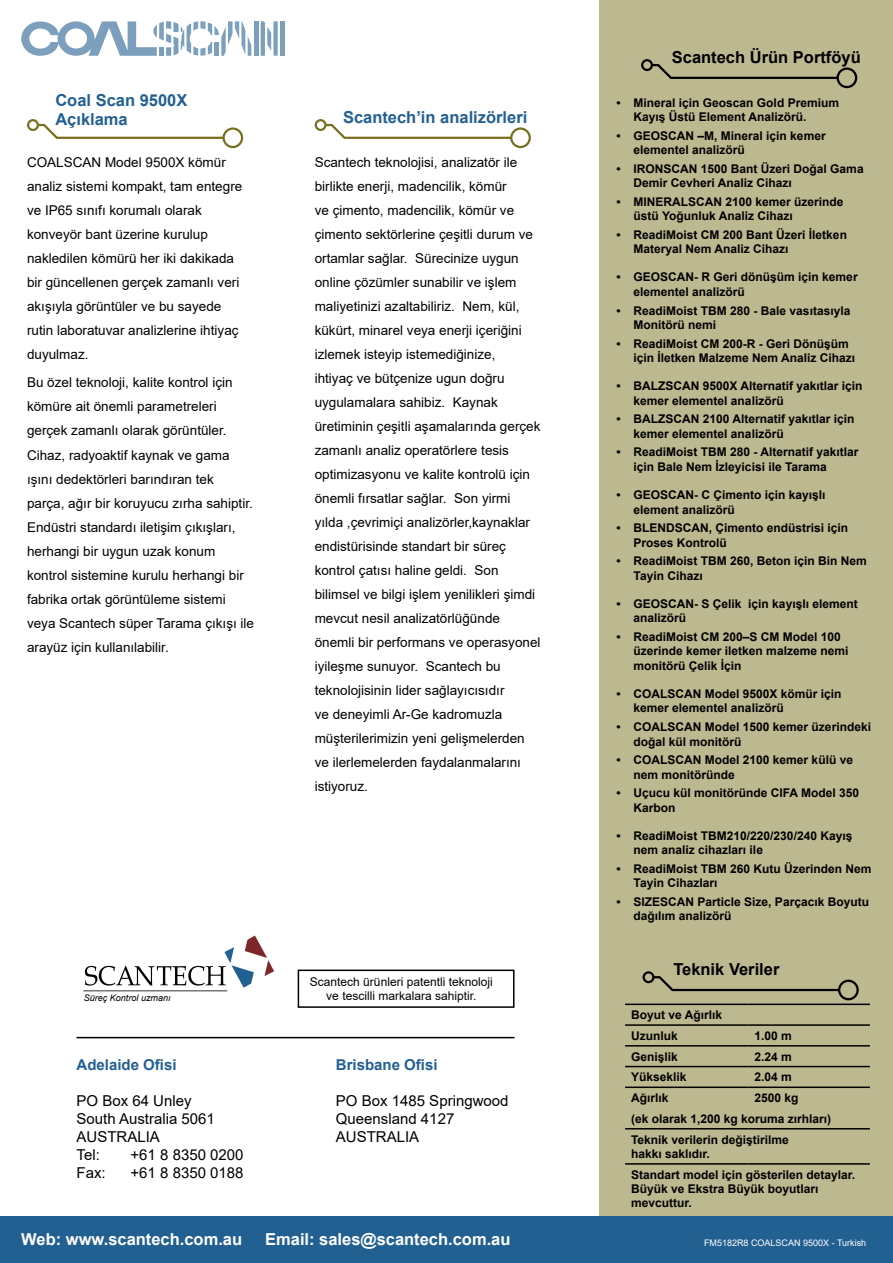
<style>
.page{position:relative;width:893px;height:1263px;background:#fff}
.page>*{position:absolute;margin:0;border:0;box-sizing:border-box;transform-origin:0 0}
.t1{font:700 16.5px "Arial";color:#fff}
.t2{font:700 16.5px/19.8px "Arial";color:#236092}
.t3{font:700 16.5px "Arial";color:#000}
.t4{font:15px/18px "Arial";color:#000}
.t5{font:700 15px "Arial";color:#236092}
.t6{font:13.5px/24px "Arial";color:#000}
.t7{font:700 12px/14.4px "Arial";color:#000}
.t8{font:12px/14.4px "Arial";color:#000;text-align:center}
.t9{font:9px "Arial";color:#fff}
.t10{font:italic 9px "Arial";color:#000}
</style>
<div class="page">
<div style="left:600px;top:0;width:293px;height:1225px;background:#bcb890"></div>
<div style="left:0;top:1216px;width:893px;height:47px;background:#236092"></div>
<svg style="left:85px;top:935px;width:189px;height:53px"></svg>
<hr style="left:83px;top:990px;width:144px;height:1px;background:#070606">
<div style="left:298px;top:969px;width:216px;height:39px;border:2px solid #000"></div>
<svg style="left:641px;top:59px;width:216px;height:29px"></svg>
<svg style="left:315px;top:119px;width:216px;height:29px"></svg>
<svg style="left:27px;top:119px;width:216px;height:29px"></svg>
<svg style="left:643px;top:971px;width:216px;height:29px"></svg>
<svg style="left:21px;top:21px;width:230px;height:35px"></svg>
<hr style="left:254px;top:21px;width:4px;height:35px;background:#7b9fbd">
<svg style="left:261px;top:21px;width:17px;height:35px"></svg>
<div style="left:280px;top:21px;width:5px;height:35px;background:#7b9fbd"></div>
<hr style="left:77px;top:1037px;width:437px;height:1px;background:#000">
<hr style="left:625px;top:1045px;width:123px;height:1px;background:#000">
<hr style="left:748px;top:1045px;width:122px;height:1px;background:#000">
<hr style="left:625px;top:1066px;width:123px;height:1px;background:#000">
<hr style="left:748px;top:1066px;width:122px;height:1px;background:#000">
<hr style="left:625px;top:1086px;width:123px;height:2px;background:#000">
<hr style="left:748px;top:1086px;width:122px;height:2px;background:#000">
<hr style="left:625px;top:1128px;width:123px;height:1px;background:#000">
<hr style="left:748px;top:1128px;width:122px;height:1px;background:#000">
<hr style="left:625px;top:1163px;width:123px;height:2px;background:#000">
<hr style="left:748px;top:1163px;width:122px;height:2px;background:#000">
<hr style="left:625px;top:1003px;width:123px;height:2px;background:#000">
<hr style="left:748px;top:1003px;width:122px;height:2px;background:#000">
<hr style="left:625px;top:1024px;width:123px;height:2px;background:#000">
<hr style="left:748px;top:1024px;width:122px;height:2px;background:#000">
<p class="t2" style="left:55px;top:90px;width:134px">Coal Scan 9500X<br>Açıklama</p>
<p class="t6" style="left:27px;top:150px;width:217px">COALSCAN Model 9500X kömür analiz sistemi kompakt, tam entegre ve IP65 sınıfı korumalı olarak konveyör bant üzerine kurulup nakledilen kömürü her iki dakikada bir güncellenen gerçek zamanlı veri akışıyla görüntüler ve bu sayede rutin laboratuvar analizlerine ihtiyaç duyulmaz.</p>
<p class="t6" style="left:27px;top:371px;width:229px">Bu özel teknoloji, kalite kontrol için kömüre ait önemli parametreleri gerçek zamanlı olarak görüntüler.<br>Cihaz, radyoaktif kaynak ve gama ışını dedektörleri barındıran tek parça, ağır bir koruyucu zırha sahiptir.<br>Endüstri standardı iletişim çıkışları, herhangi bir uygun uzak konum kontrol sistemine kurulu herhangi bir fabrika ortak görüntüleme sistemi veya Scantech süper Tarama çıkışı ile arayüz için kullanılabilir.</p>
<p class="t2" style="left:343px;top:107px;width:186px">Scantech’in analizörleri</p>
<p class="t6" style="left:315px;top:150px;width:227px">Scantech teknolojisi, analizatör ile birlikte enerji, madencilik, kömür<br>ve çimento, madencilik, kömür ve çimento sektörlerine çeşitli durum ve ortamlar sağlar. Sürecinize uygun online çözümler sunabilir ve işlem maliyetinizi azaltabiliriz. Nem, kül, kükürt, minarel veya enerji içeriğini izlemek isteyip istemediğinize,<br>ihtiyaç ve bütçenize ugun doğru uygulamalara sahibiz. Kaynak üretiminin çeşitli aşamalarında gerçek zamanlı analiz operatörlere tesis optimizasyonu ve kalite kontrolü için önemli fırsatlar sağlar. Son yirmi yılda ,çevrimiçi analizörler,kaynaklar endistürisinde standart bir süreç kontrol çatısı haline geldi. Son bilimsel ve bilgi işlem yenilikleri şimdi mevcut nesil analizatörlüğünde önemli bir performans ve operasyonel iyileşme sunuyor. Scantech bu teknolojisinin lider sağlayıcısıdır<br>ve deneyimli Ar-Ge kadromuzla müşterilerimizin yeni gelişmelerden ve ilerlemelerden faydalanmalarını istiyoruz.</p>
<p class="t10" style="left:84px;top:992px;width:88px">Süreç Kontrol uzmanı</p>
<p class="t5" style="left:77px;top:1054px;width:102px">Adelaide Ofisi</p>
<p class="t4" style="left:77px;top:1091px;width:140px">PO Box 64 Unley<br>South Australia 5061<br>AUSTRALIA<br>Tel:</p>
<p class="t4" style="left:131px;top:1145px;width:115px">+61 8 8350 0200</p>
<p class="t4" style="left:77px;top:1163px;width:31px">Fax:</p>
<p class="t4" style="left:131px;top:1163px;width:115px">+61 8 8350 0188</p>
<p class="t8" style="left:310px;top:974px;width:184px">Scantech ürünleri patentli teknoloji ve tescilli markalara sahiptir.</p>
<p class="t5" style="left:336px;top:1054px;width:103px">Brisbane Ofisi</p>
<p class="t4" style="left:336px;top:1092px;width:174px">PO Box 1485 Springwood<br>Queensland 4127<br>AUSTRALIA</p>
<p class="t3" style="left:672px;top:46px;width:190px">Scantech Ürün Portföyü</p>
<p class="t7" style="left:634px;top:95px;width:207px;text-indent:-17px">• Mineral için Geoscan Gold Premium<br>Kayış Üstü Element Analizörü.</p>
<p class="t7" style="left:634px;top:128px;width:194px;text-indent:-17px">• GEOSCAN –M, Mineral için kemer elementel analizörü</p>
<p class="t7" style="left:634px;top:161px;width:232px;text-indent:-17px">• IRONSCAN 1500 Bant Üzeri Doğal Gama<br>Demir Cevheri Analiz Cihazı</p>
<p class="t7" style="left:634px;top:194px;width:212px;text-indent:-17px">• MINERALSCAN 2100 kemer üzerinde üstü Yoğunluk Analiz Cihazı</p>
<p class="t7" style="left:634px;top:227px;width:215px;text-indent:-17px">• ReadiMoist CM 200 Bant Üzeri İletken<br>Materyal Nem Analiz Cihazı</p>
<p class="t7" style="left:634px;top:270px;width:226px;text-indent:-17px">• GEOSCAN- R Geri dönüşüm için kemer elementel analizörü</p>
<p class="t7" style="left:634px;top:303px;width:218px;text-indent:-17px">• ReadiMoist TBM 280 - Bale vasıtasıyla<br>Monitörü nemi</p>
<p class="t7" style="left:634px;top:336px;width:223px;text-indent:-17px">• ReadiMoist CM 200-R - Geri Dönüşüm için İletken Malzeme Nem Analiz Cihazı</p>
<p class="t7" style="left:634px;top:379px;width:230px;text-indent:-17px">• BALZSCAN 9500X Alternatif yakıtlar için kemer elementel analizörü</p>
<p class="t7" style="left:634px;top:412px;width:222px;text-indent:-17px">• BALZSCAN 2100 Alternatif yakıtlar için kemer elementel analizörü</p>
<p class="t7" style="left:634px;top:445px;width:226px;text-indent:-17px">• ReadiMoist TBM 280 - Alternatif yakıtlar için Bale Nem İzleyicisi ile Tarama</p>
<p class="t7" style="left:634px;top:488px;width:194px;text-indent:-17px">• GEOSCAN- C Çimento için kayışlı element analizörü</p>
<p class="t7" style="left:634px;top:521px;width:216px;text-indent:-17px">• BLENDSCAN, Çimento endüstrisi için<br>Proses Kontrolü</p>
<p class="t7" style="left:634px;top:554px;width:235px;text-indent:-17px">• ReadiMoist TBM 260, Beton için Bin Nem<br>Tayin Cihazı</p>
<p class="t7" style="left:634px;top:597px;width:226px;text-indent:-17px">• GEOSCAN- S Çelik için kayışlı element analizörü</p>
<p class="t7" style="left:634px;top:630px;width:216px;text-indent:-17px">• ReadiMoist CM 200–S CM Model 100 üzerinde kemer iletken malzeme nemi monitörü Çelik İçin</p>
<p class="t7" style="left:634px;top:687px;width:210px;text-indent:-17px">• COALSCAN Model 9500X kömür için kemer elementel analizörü</p>
<p class="t7" style="left:634px;top:720px;width:239px;text-indent:-17px">• COALSCAN Model 1500 kemer üzerindeki doğal kül monitörü</p>
<p class="t7" style="left:634px;top:753px;width:221px;text-indent:-17px">• COALSCAN Model 2100 kemer külü ve nem monitöründe</p>
<p class="t7" style="left:634px;top:786px;width:227px;text-indent:-17px">• Uçucu kül monitöründe CIFA Model 350<br>Karbon</p>
<p class="t7" style="left:634px;top:829px;width:220px;text-indent:-17px">• ReadiMoist TBM210/220/230/240 Kayış nem analiz cihazları ile</p>
<p class="t7" style="left:634px;top:862px;width:240px;text-indent:-17px">• ReadiMoist TBM 260 Kutu Üzerinden Nem<br>Tayin Cihazları</p>
<p class="t7" style="left:634px;top:895px;width:237px;text-indent:-17px">• SIZESCAN Particle Size, Parçacık Boyutu dağılım analizörü</p>
<p class="t3" style="left:673px;top:958px;width:108px">Teknik Veriler</p>
<p class="t7" style="left:631px;top:1005px;width:92px;line-height:20.7px">Boyut ve Ağırlık<br>Uzunluk</p>
<p class="t7" style="left:754px;top:1028px;width:39px">1.00 m</p>
<p class="t7" style="left:631px;top:1049px;width:48px">Genişlik</p>
<p class="t7" style="left:754px;top:1049px;width:39px">2.24 m</p>
<p class="t7" style="left:631px;top:1070px;width:57px">Yükseklik</p>
<p class="t7" style="left:754px;top:1070px;width:39px">2.04 m</p>
<p class="t7" style="left:631px;top:1091px;width:39px">Ağırlık</p>
<p class="t7" style="left:631px;top:1087px;width:202px;line-height:20.7px;text-indent:123px">2500 kg<br>(ek olarak 1,200 kg koruma zırhları)<br>Teknik verilerin değiştirilme</p>
<p class="t7" style="left:631px;top:1143px;width:226px;line-height:20.7px">hakkı saklıdır.<br>Standart model için gösterilen detaylar.</p>
<p class="t7" style="left:631px;top:1182px;width:189px">Büyük ve Ekstra Büyük boyutları mevcuttur.</p>
<p class="t1" style="left:21px;top:1228px;width:222px">Web: www.scantech.com.au</p>
<p class="t1" style="left:265px;top:1228px;width:247px">Email: sales@scantech.com.au</p>
<p class="t9" style="left:704px;top:1236px;width:164px">FM5182R8 COALSCAN 9500X - Turkish</p>
</div>
